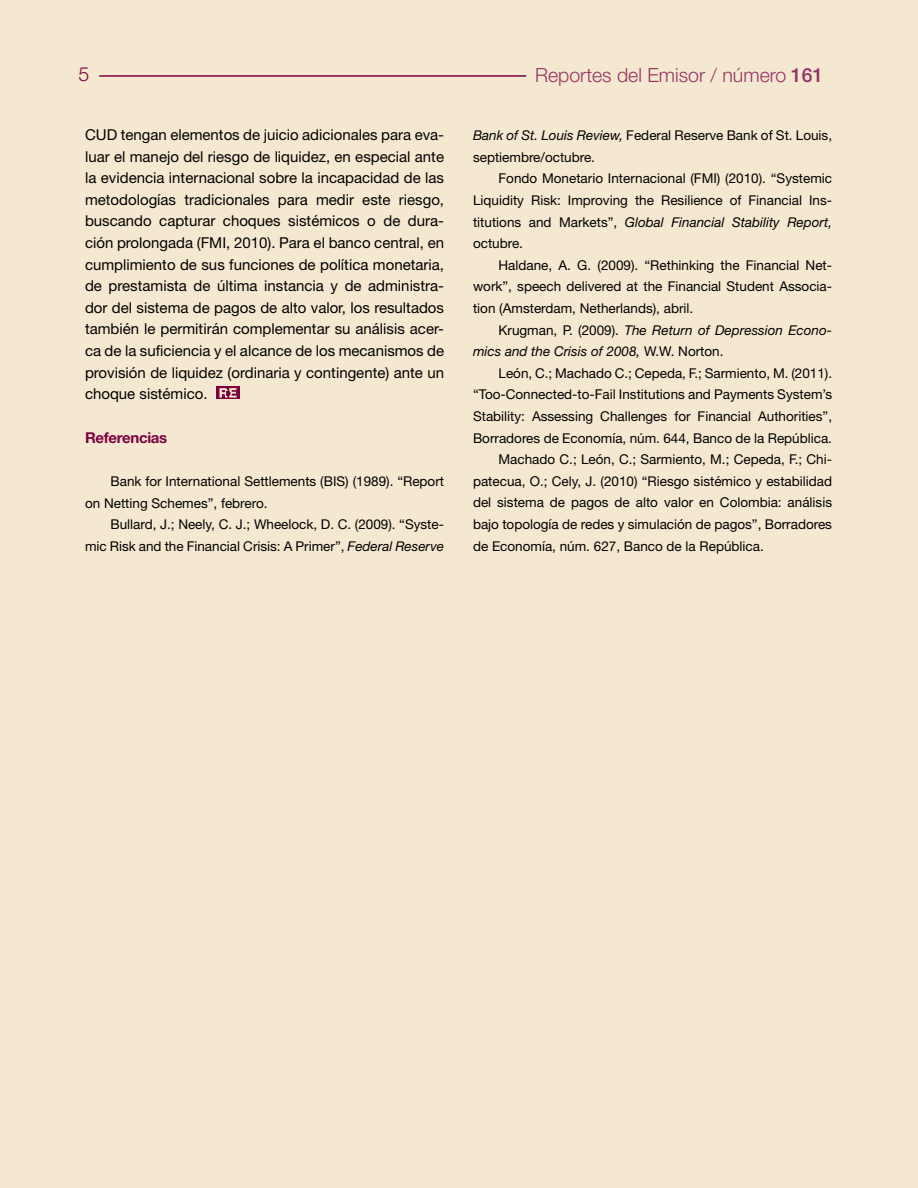
<style>
.page{position:relative;width:918px;height:1188px;background:#f5e8d0}
.page>*{position:absolute;margin:0;border:0;box-sizing:border-box;transform-origin:0 0}
.t1{font:300 19.5px "Helvetica Neue LT Std";color:#973365}
.t2{font:300 19.5px "Helvetica Neue LT Std";color:#7d003f}
.t3{font:15px/21.6px "Helvetica Neue";color:#000;text-align:justify}
.t4{font:700 15px "Helvetica Neue LT Std";letter-spacing:-.02em;color:#7d003f}
.t5{font:13.5px/21.6px "Helvetica Neue LT Std";color:#000}
.t6{font:italic 13.5px/21.6px "Helvetica Neue LT Std";color:#000}
.s1{font-family:"Helvetica Neue";font-weight:500}
.s2{font-style:italic}
.s3{font-style:normal}
</style>
<div class="page">
<hr style="left:99px;top:75px;width:427px;height:2px;background:#7d003f">
<div style="left:216px;top:386px;width:24px;height:13px;background:#7d003f"></div>
<svg style="left:220px;top:388px;width:17px;height:10px"></svg>
<h1 class="t2" style="left:78px;top:63px;width:12px">5</h1>
<h1 class="t1" style="left:535px;top:63px;width:290px">Reportes del Emisor / número <span class="s1">161</span></h1>
<p class="t3" style="left:85px;top:124px;width:361px">CUD tengan elementos de juicio adicionales para eva&shy;luar el manejo del riesgo de liquidez, en especial ante la evidencia internacional sobre la incapacidad de las metodologías tradicionales para medir este riesgo, buscando capturar choques sistémicos o de dura&shy;ción prolongada (FMI, 2010). Para el banco central, en cumplimiento de sus funciones de política monetaria, de prestamista de última instancia y de administra&shy;dor del sistema de pagos de alto valor, los resultados también le permitirán complementar su análisis acer&shy;ca de la suficiencia y el alcance de los mecanismos de provisión de liquidez (ordinaria y contingente) ante un choque sistémico.</p>
<p class="t4" style="left:85px;top:428px;width:84px">Referencias</p>
<p class="t5" style="left:85px;top:470px;width:361px;text-indent:26px">Bank for International Settlements (BIS) (1989). “Report on Netting Schemes”, febrero.</p>
<p class="t5" style="left:85px;top:513px;width:361px;text-align:right">Bullard, J.; Neely, C. J.; Wheelock, D. C. (2009). “Syste-<br>mic Risk and the Financial Crisis: A Primer”, <span class="s2">Federal Reserve</span></p>
<p class="t5" style="left:473px;top:124px;width:361px"><span class="s2">Bank of St. Louis Review,</span> Federal Reserve Bank of St. Louis, septiembre/octubre.</p>
<p class="t5" style="left:473px;top:168px;width:361px;text-align:justify;text-indent:26px">Fondo Monetario Internacional (FMI) (2010). “Systemic Liquidity Risk: Improving the Resilience of Financial Ins&shy;titutions and Markets”, <span class="s2">Global Financial Stability Report, </span>octubre.</p>
<p class="t5" style="left:473px;top:254px;width:361px;text-align:justify;text-indent:26px">Haldane, A. G. (2009). “Rethinking the Financial Net&shy;work”, speech delivered at the Financial Student Associa&shy;tion (Amsterdam, Netherlands), abril.</p>
<p class="t6" style="left:473px;top:319px;width:361px;text-indent:26px"><span class="s3">Krugman, P. (2009).</span> The Return of Depression Econo&shy;mics and the Crisis of 2008, <span class="s3">W.W. Norton.</span></p>
<p class="t5" style="left:499px;top:362px;width:335px">León, C.; Machado C.; Cepeda, F.; Sarmiento, M. (2011).</p>
<p class="t5" style="left:473px;top:384px;width:361px">“Too-Connected-to-Fail Institutions and Payments System’s</p>
<p class="t5" style="left:473px;top:405px;width:361px">Stability: Assessing Challenges for Financial Authorities”,</p>
<p class="t5" style="left:473px;top:427px;width:361px">Borradores de Economía, núm. 644, Banco de la República.</p>
<p class="t5" style="left:499px;top:448px;width:335px">Machado C.; León, C.; Sarmiento, M.; Cepeda, F.; Chi-</p>
<p class="t5" style="left:473px;top:470px;width:361px">patecua, O.; Cely, J. (2010) “Riesgo sistémico y estabilidad</p>
<p class="t5" style="left:473px;top:492px;width:361px">del sistema de pagos de alto valor en Colombia: análisis</p>
<p class="t5" style="left:473px;top:513px;width:361px">bajo topología de redes y simulación de pagos”, Borradores</p>
<p class="t5" style="left:473px;top:535px;width:292px">de Economía, núm. 627, Banco de la República.</p>
</div>
